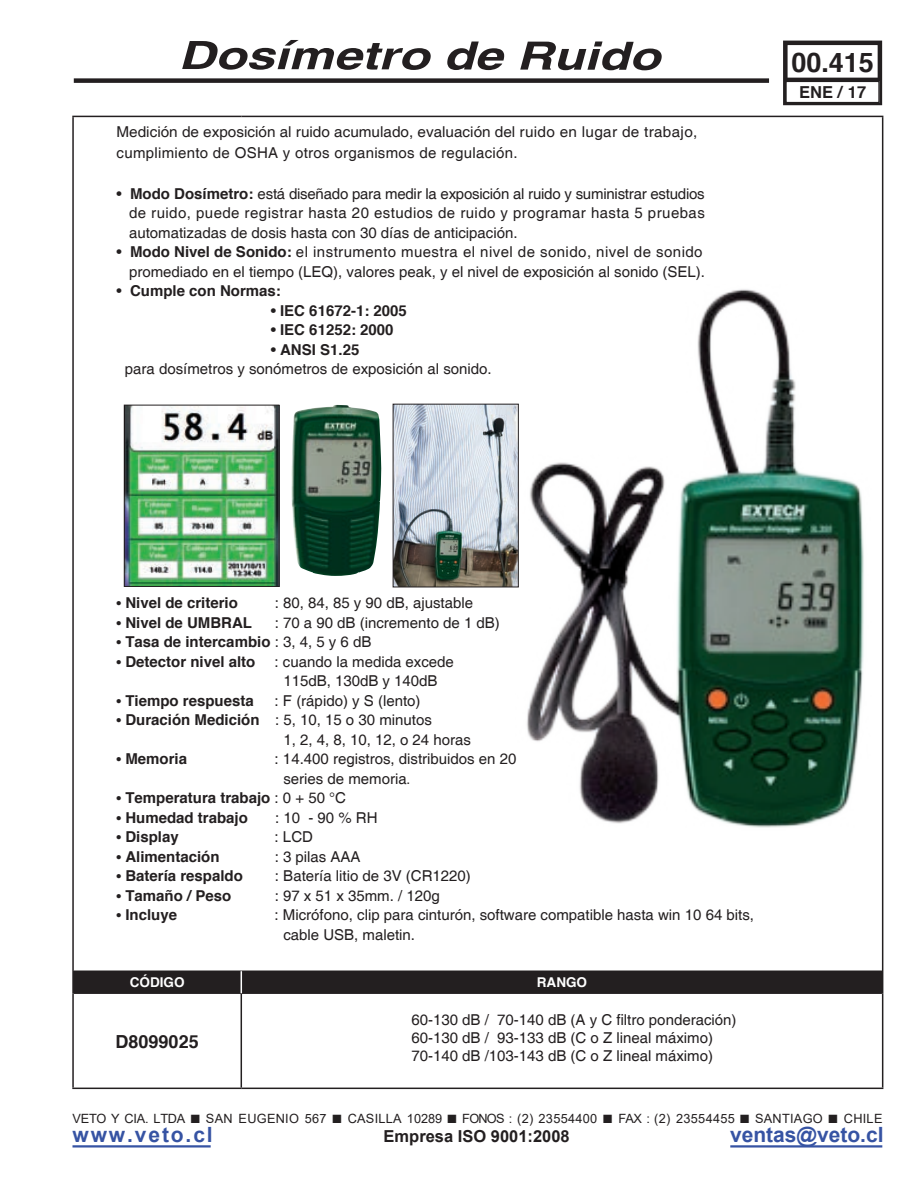
<style>
.page{position:relative;width:918px;height:1188px;background:#fff}
.page>*{position:absolute;margin:0;border:0;box-sizing:border-box;transform-origin:0 0}
.t1{font:italic 700 39px "Helvetica";color:#231f20;scale:1.3 1}
.t2{font:700 27px "Helvetica";color:#231f20}
.t3{font:700 21px "Arial";color:#3653a3}
.t4{font:700 21px "Arial";letter-spacing:.09em;color:#3653a3}
.t5{font:700 18px "Helvetica";color:#231f20}
.t6{font:700 16.5px "Arial";color:#231f20}
.t7{font:700 16.5px "Helvetica";color:#231f20}
.t8{font:15px/19.5px "Helvetica";color:#231f20}
.t9{font:700 15px "Helvetica";color:#231f20}
.t10{font:15px/21px "Helvetica";letter-spacing:.02em;color:#231f20}
.t11{font:700 13.5px "Helvetica";color:#fff}
.t12{font:12.75px "Arial";letter-spacing:.02em;color:#231f20}
.s1{font-weight:700}
.s2{font-weight:400}
.s3{font-weight:400;font-size:13.5px}
.s4{font-size:13.5px}
</style>
<div class="page">
<div style="left:74px;top:78px;width:695px;height:5px;background:#231f20"></div>
<hr style="left:786px;top:78px;width:93px;height:4px;background:#231f20">
<div style="left:783px;top:41px;width:99px;height:64px;border:4px solid #231f20"></div>
<hr style="left:72px;top:1145px;width:139px;height:3px;background:#3653a3">
<hr style="left:730px;top:1145px;width:152px;height:3px;background:#3653a3">
<hr style="left:74px;top:993px;width:167px;height:1px;background:#231f20">
<hr style="left:241px;top:993px;width:641px;height:1px;background:#231f20">
<hr style="left:241px;top:994px;width:1px;height:94px;background:#231f20">
<hr style="left:72px;top:116px;width:169px;height:1px;background:#231f20">
<hr style="left:72px;top:117px;width:2px;height:854px;background:#231f20">
<hr style="left:241px;top:116px;width:642px;height:1px;background:#231f20">
<hr style="left:882px;top:117px;width:1px;height:854px;background:#231f20">
<hr style="left:72px;top:971px;width:2px;height:22px;background:#231f20">
<hr style="left:72px;top:993px;width:2px;height:95px;background:#231f20">
<hr style="left:882px;top:993px;width:1px;height:95px;background:#231f20">
<hr style="left:72px;top:1088px;width:169px;height:1px;background:#231f20">
<hr style="left:241px;top:1088px;width:642px;height:1px;background:#231f20">
<div style="left:74px;top:971px;width:809px;height:22px;background:#231f20"></div>
<div style="left:785px;top:81px;width:95px;height:22px;border:2px solid #231f20"></div>
<img style="left:516px;top:285px;width:368px;height:548px">
<img style="left:126px;top:407px;width:151px;height:178px">
<div style="left:124px;top:405px;width:155px;height:182px;border:1px solid #231f20"></div>
<img style="left:395px;top:406px;width:122px;height:179px">
<div style="left:393px;top:404px;width:126px;height:183px;border:1px solid #231f20"></div>
<img style="left:291px;top:405px;width:91px;height:171px">
<h1 class="t1" style="left:178px;top:32px;width:372px">Dosímetro de Ruido</h1>
<p class="t10" style="left:117px;top:122px;width:582px">Medición de exposición al ruido acumulado, evaluación del ruido en lugar de trabajo, cumplimiento de OSHA y otros organismos de regulación.</p>
<p class="t8" style="left:129px;top:184px;width:577px;text-align:justify;text-indent:-12px">• <span class="s1">Modo Dosímetro:</span> está diseñado para medir la exposición al ruido y suministrar estudios de ruido, puede registrar hasta 20 estudios de ruido y programar hasta 5 pruebas automatizadas de dosis hasta con 30 días de anticipación.</p>
<p class="t8" style="left:117px;top:243px;width:590px;text-align:right">• <span class="s1">Modo Nivel de Sonido:</span> el instrumento muestra el nivel de sonido, nivel de sonido promediado en el tiempo (LEQ), valores peak, y el nivel de exposición al sonido (SEL).</p>
<p class="t9" style="left:117px;top:282px;width:166px"><span class="s2">•</span> Cumple con Normas:</p>
<p class="t9" style="left:271px;top:301px;width:138px"><span class="s2">•</span> IEC 61672-1: 2005</p>
<p class="t9" style="left:271px;top:321px;width:124px"><span class="s2">•</span> IEC 61252: 2000</p>
<p class="t8" style="left:125px;top:340px;width:368px;text-indent:146px">• <span class="s1">ANSI S1.25<br></span>para dosímetros y sonómetros de exposición al sonido.</p>
<h2 class="t2" style="left:791px;top:45px;width:84px">00.415</h2>
<p class="t7" style="left:799px;top:82px;width:69px">ENE / 17</p>
<p class="t9" style="left:117px;top:594px;width:123px"><span class="s3">•</span> Nivel de criterio</p>
<p class="t8" style="left:275px;top:594px;width:200px">: 80, 84, 85 y 90 dB, ajustable</p>
<p class="t9" style="left:117px;top:613px;width:137px"><span class="s3">•</span> Nivel de UMBRAL</p>
<p class="t8" style="left:275px;top:613px;width:227px">: 70 a 90 dB (incremento de 1 dB)</p>
<p class="t9" style="left:117px;top:633px;width:256px"><span class="s3">•</span> Tasa de intercambio <span class="s2">: 3, 4, 5 y 6 dB</span></p>
<p class="t9" style="left:117px;top:652px;width:140px"><span class="s3">•</span> Detector nivel alto</p>
<p class="t8" style="left:275px;top:652px;width:181px;text-align:center">: cuando la medida excede<br>115dB, 130dB y 140dB</p>
<p class="t9" style="left:117px;top:691px;width:139px"><span class="s3">•</span> Tiempo respuesta</p>
<p class="t8" style="left:275px;top:691px;width:147px">: F (rápido) y S (lento)</p>
<p class="t8" style="left:283px;top:711px;width:189px;text-indent:-167px"><span class="s4">•</span> <span class="s1">Duración Medición</span> : 5, 10, 15 o 30 minutos<br>1, 2, 4, 8, 10, 12, o 24 horas</p>
<p class="t9" style="left:117px;top:750px;width:72px"><span class="s3">•</span> Memoria</p>
<p class="t8" style="left:283px;top:750px;width:235px;text-indent:-9px">: 14.400 registros, distribuidos en 20 series de memoria<span class="s4">.</span></p>
<p class="t9" style="left:117px;top:789px;width:231px"><span class="s3">•</span> Temperatura trabajo <span class="s2">: 0 + 50 °C</span></p>
<p class="t9" style="left:117px;top:808px;width:133px"><span class="s3">•</span> Humedad trabajo</p>
<p class="t8" style="left:275px;top:808px;width:104px">: 10 - 90 % RH</p>
<p class="t9" style="left:117px;top:828px;width:64px"><span class="s3">•</span> Display</p>
<p class="t8" style="left:275px;top:828px;width:40px">: LCD</p>
<p class="t9" style="left:117px;top:847px;width:105px"><span class="s3">•</span> Alimentación</p>
<p class="t8" style="left:275px;top:847px;width:87px">: 3 pilas AAA</p>
<p class="t9" style="left:117px;top:867px;width:128px"><span class="s3">•</span> Batería respaldo</p>
<p class="t8" style="left:275px;top:867px;width:197px">: Batería litio de 3V (CR1220)</p>
<p class="t9" style="left:117px;top:886px;width:116px"><span class="s3">•</span> Tamaño / Peso</p>
<p class="t8" style="left:275px;top:886px;width:167px">: 97 x 51 x 35mm. / 120g</p>
<p class="t9" style="left:117px;top:906px;width:62px"><span class="s3">•</span> Incluye</p>
<p class="t8" style="left:283px;top:906px;width:472px;text-indent:-9px">: Micrófono, clip para cinturón, software compatible hasta win 10 64 bits, cable USB, maletin.</p>
<p class="t11" style="left:130px;top:974px;width:56px">CÓDIGO</p>
<p class="t11" style="left:537px;top:974px;width:52px">RANGO</p>
<p class="t5" style="left:116px;top:1030px;width:85px">D8099025</p>
<p class="t8" style="left:411px;top:1011px;width:327px;line-height:18px">60-130 dB / 70-140 dB (A y C filtro ponderación)<br>60-130 dB / 93-133 dB (C o Z lineal máximo)<br>70-140 dB /103-143 dB (C o Z lineal máximo)</p>
<p class="t12" style="left:72px;top:1110px;width:812px">VETO Y CIA. LTDA ■ SAN EUGENIO 567 ■ CASILLA 10289 ■ FONOS : (2) 23554400 ■ FAX : (2) 23554455 ■ SANTIAGO ■ CHILE</p>
<h3 class="t4" style="left:72px;top:1120px;width:142px">www.veto.cl</h3>
<p class="t6" style="left:384px;top:1125px;width:188px">Empresa ISO 9001:2008</p>
<h3 class="t3" style="left:730px;top:1120px;width:155px">ventas@veto.cl</h3>
</div>
